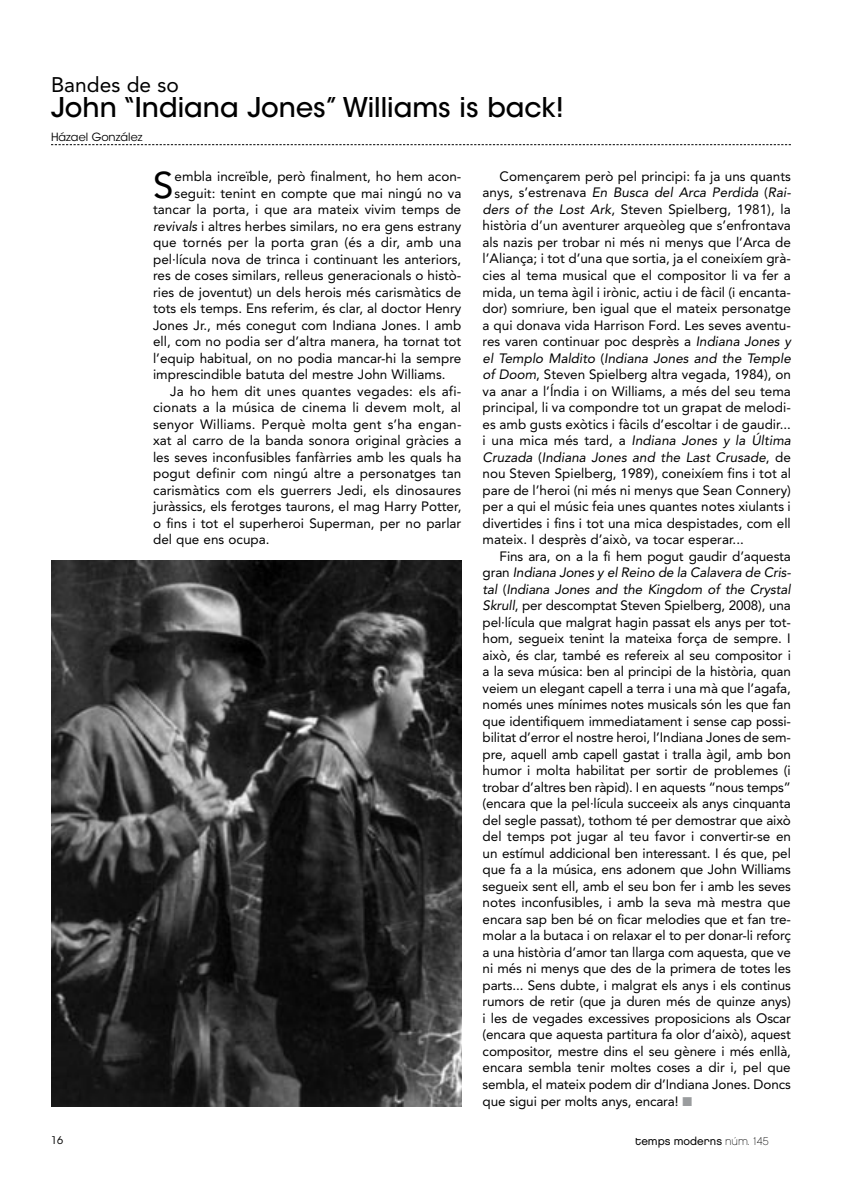
<style>
.page{position:relative;width:842px;height:1183px;background:#fff}
.page>*{position:absolute;margin:0;border:0;box-sizing:border-box;transform-origin:0 0}
.t1{font:36.75px "Avenir LT Std";color:#000}
.t2{font:500 27px "ITC Avant Garde Std";color:#000}
.t3{font:21px "Avenir LT Std";color:#000}
.t4{font:13.5px/16.5px "Avenir LT Std";color:#000;text-align:justify}
.t5{font:11.25px "Chalet London Nineteen Eighty";color:#000}
.t6{font:11.25px "ITC Avant Garde Std";color:#000}
.t7{font:10.5px "ITC Avant Garde Std";color:#000}
.s1{font-style:italic}
.s2{color:#9a9c9e}
.s3{font-family:"Chalet Paris Nineteen Eighty"}
</style>
<div class="page">
<svg style="left:51px;top:144px;width:740px;height:1px"></svg>
<img style="left:51px;top:560px;width:410px;height:546px">
<h3 class="t3" style="left:51px;top:73px;width:130px">Bandes de so</h3>
<h2 class="t2" style="left:51px;top:90px;width:514px">John “Indiana Jones” Williams is back!</h2>
<p class="t6" style="left:51px;top:130px;width:93px">Házael González</p>
<h1 class="t1" style="left:153px;top:163px;width:22px">S</h1>
<p class="t4" style="left:175px;top:168px;width:288px">embla increïble, però finalment, ho hem acon-</p>
<p class="t4" style="left:175px;top:185px;width:288px">seguit: tenint en compte que mai ningú no va</p>
<p class="t4" style="left:153px;top:201px;width:310px">tancar la porta, i que ara mateix vivim temps de</p>
<p class="t4" style="left:153px;top:218px;width:310px"><span class="s1">revivals</span> i altres herbes similars, no era gens estrany</p>
<p class="t4" style="left:153px;top:234px;width:310px">que tornés per la porta gran (és a dir, amb una</p>
<p class="t4" style="left:153px;top:251px;width:310px">pel·lícula nova de trinca i continuant les anteriors,</p>
<p class="t4" style="left:153px;top:267px;width:310px">res de coses similars, relleus generacionals o histò-</p>
<p class="t4" style="left:153px;top:284px;width:310px">ries de joventut) un dels herois més carismàtics de</p>
<p class="t4" style="left:153px;top:300px;width:310px">tots els temps. Ens referim, és clar, al doctor Henry</p>
<p class="t4" style="left:153px;top:316px;width:310px">Jones Jr., més conegut com Indiana Jones. I amb</p>
<p class="t4" style="left:153px;top:333px;width:310px">ell, com no podia ser d’altra manera, ha tornat tot</p>
<p class="t4" style="left:153px;top:349px;width:310px">l’equip habitual, on no podia mancar-hi la sempre</p>
<p class="t4" style="left:153px;top:366px;width:294px">imprescindible batuta del mestre John Williams.</p>
<p class="t4" style="left:170px;top:382px;width:293px">Ja ho hem dit unes quantes vegades: els afi-</p>
<p class="t4" style="left:153px;top:399px;width:310px">cionats a la música de cinema li devem molt, al</p>
<p class="t4" style="left:153px;top:415px;width:310px">senyor Williams. Perquè molta gent s’ha engan-</p>
<p class="t4" style="left:153px;top:432px;width:310px">xat al carro de la banda sonora original gràcies a</p>
<p class="t4" style="left:153px;top:448px;width:310px">les seves inconfusibles fanfàrries amb les quals ha</p>
<p class="t4" style="left:153px;top:465px;width:310px">pogut definir com ningú altre a personatges tan</p>
<p class="t4" style="left:153px;top:481px;width:310px">carismàtics com els guerrers Jedi, els dinosaures</p>
<p class="t4" style="left:153px;top:498px;width:310px">juràssics, els ferotges taurons, el mag Harry Potter,</p>
<p class="t4" style="left:153px;top:514px;width:310px">o fins i tot el superheroi Superman, per no parlar</p>
<p class="t4" style="left:153px;top:531px;width:118px">del que ens ocupa.</p>
<p class="t4" style="left:483px;top:168px;width:310px;text-indent:17px">Començarem però pel principi: fa ja uns quants anys, s’estrenava <span class="s1">En Busca del Arca Perdida</span> (<span class="s1">Rai&shy;ders of the Lost Ark</span>, Steven Spielberg, 1981), la història d’un aventurer arqueòleg que s’enfrontava als nazis per trobar ni més ni menys que l’Arca de l’Aliança; i tot d’una que sortia, ja el coneixíem grà&shy;cies al tema musical que el compositor li va fer a mida, un tema àgil i irònic, actiu i de fàcil (i encanta&shy;dor) somriure, ben igual que el mateix personatge a qui donava vida Harrison Ford. Les seves aventu&shy;res varen continuar poc desprès a <span class="s1">Indiana Jones y el Templo Maldito</span> (<span class="s1">Indiana Jones and the Temple of Doom</span>, Steven Spielberg altra vegada, 1984), on va anar a l’Índia i on Williams, a més del seu tema principal, li va compondre tot un grapat de melodi&shy;es amb gusts exòtics i fàcils d’escoltar i de gaudir... i una mica més tard, a <span class="s1">Indiana Jones y la Última Cruzada</span> (<span class="s1">Indiana Jones and the Last Crusade</span>, de nou Steven Spielberg, 1989), coneixíem fins i tot al pare de l’heroi (ni més ni menys que Sean Connery) per a qui el músic feia unes quantes notes xiulants i divertides i fins i tot una mica despistades, com ell mateix. I desprès d’això, va tocar esperar...</p>
<p class="t4" style="left:483px;top:547px;width:310px;text-indent:17px">Fins ara, on a la fi hem pogut gaudir d’aquesta gran <span class="s1">Indiana Jones y el Reino de la Calavera de Cris&shy;tal</span> (<span class="s1">Indiana Jones and the Kingdom of the Crystal Skrull</span>, per descomptat Steven Spielberg, 2008), una pel·lícula que malgrat hagin passat els anys per tot&shy;hom, segueix tenint la mateixa força de sempre. I això, és clar, també es refereix al seu compositor i a la seva música: ben al principi de la història, quan veiem un elegant capell a terra i una mà que l’agafa, només unes mínimes notes musicals són les que fan que identifiquem immediatament i sense cap possi&shy;bilitat d’error el nostre heroi, l’Indiana Jones de sem&shy;pre, aquell amb capell gastat i tralla àgil, amb bon humor i molta habilitat per sortir de problemes (i trobar d’altres ben ràpid). I en aquests “nous temps” (encara que la pel·lícula succeeix als anys cinquanta del segle passat), tothom té per demostrar que això del temps pot jugar al teu favor i convertir-se en un estímul addicional ben interessant. I és que, pel que fa a la música, ens adonem que John Williams segueix sent ell, amb el seu bon fer i amb les seves notes inconfusibles, i amb la seva mà mestra que encara sap ben bé on ficar melodies que et fan tre&shy;molar a la butaca i on relaxar el to per donar-li reforç a una història d’amor tan llarga com aquesta, que ve ni més ni menys que des de la primera de totes les parts... Sens dubte, i malgrat els anys i els continus rumors de retir (que ja duren més de quinze anys) i les de vegades excessives proposicions als Oscar (encara que aquesta partitura fa olor d’això), aquest compositor, mestre dins el seu gènere i més enllà, encara sembla tenir moltes coses a dir i, pel que sembla, el mateix podem dir d’Indiana Jones. Doncs que sigui per molts anys, encara! <span class="s2">■</span></p>
<p class="t7" style="left:51px;top:1133px;width:14px">16</p>
<p class="t5" style="left:635px;top:1133px;width:135px">temps moderns <span class="s3">núm. 145</span></p>
</div>
